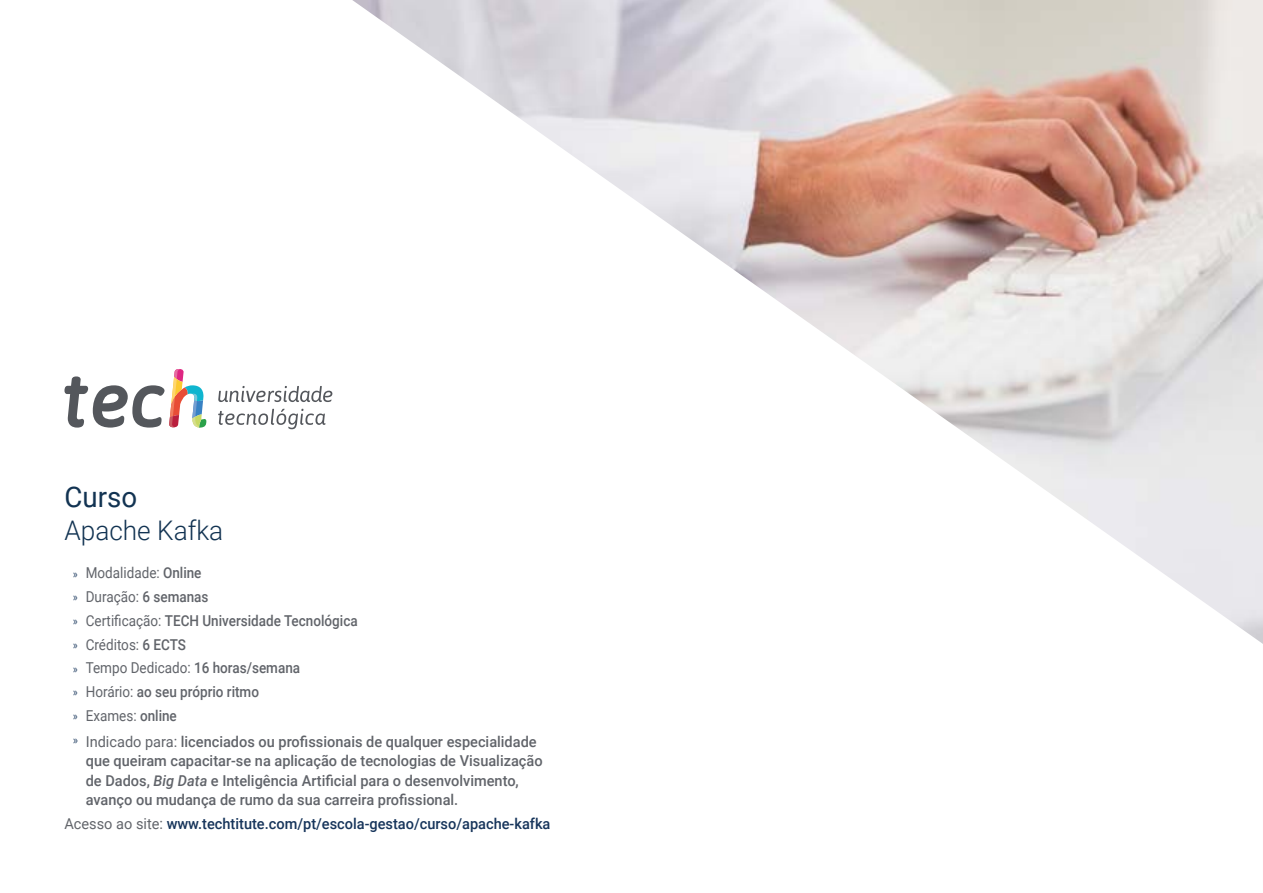
<style>
.page{position:relative;width:1263px;height:893px;background:#fff}
.page>*{position:absolute;margin:0;border:0;box-sizing:border-box;transform-origin:0 0}
.t1{font:28.5px "Roboto";color:#123352}
.t2{font:300 27px "Roboto";color:#123352}
.t3{font:500 15px/19.5px "Roboto";color:#61646a}
.t4{font:500 15px/23.7px "Roboto";color:#61646a;scale:.9 1}
.t5{font:500 15px "Roboto";color:#17355b}
.s1{font-family:"Myriad Pro";font-weight:400;font-size:12px;color:#17355b}
.s2{font-weight:400}
.s3{font-style:italic}
.s4{font-weight:400;color:#61646a}
</style>
<div class="page">
<img style="left:352px;top:0;width:911px;height:644px">
<svg style="left:218px;top:386px;width:114px;height:16px"></svg>
<svg style="left:218px;top:409px;width:107px;height:20px"></svg>
<svg style="left:64px;top:369px;width:142px;height:59px"></svg>
<h1 class="t1" style="left:64px;top:477px;width:74px">Curso</h1>
<h2 class="t2" style="left:64px;top:511px;width:160px">Apache Kafka</h2>
<p class="t4" style="left:73px;top:561px;width:318px"><span class="s1">»</span> <span class="s2">Modalidade:</span> Online<br><span class="s1">»</span> <span class="s2">Duração:</span> 6 semanas<br><span class="s1">»</span> <span class="s2">Certificação:</span> TECH Universidade Tecnológica <span class="s1">»</span> <span class="s2">Créditos:</span> 6 ECTS<br><span class="s1">»</span> <span class="s2">Tempo Dedicado:</span> 16 horas/semana<br><span class="s1">»</span> <span class="s2">Horário:</span> ao seu próprio ritmo<br><span class="s1">»</span> <span class="s2">Exames:</span> online</p>
<p class="t3" style="left:86px;top:731px;width:458px;text-indent:-13px"><sup>»</sup> <span class="s2">Indicado para:</span> licenciados ou profissionais de qualquer especialidade que queiram capacitar-se na aplicação de tecnologias de Visualização de Dados, <span class="s3">Big Data</span> e Inteligência Artificial para o desenvolvimento, avanço ou mudança de rumo da sua carreira profissional.</p>
<p class="t5" style="left:64px;top:813px;width:487px"><span class="s4">Acesso ao site:</span> www.techtitute.com/pt/escola-gestao/curso/apache-kafka</p>
</div>
